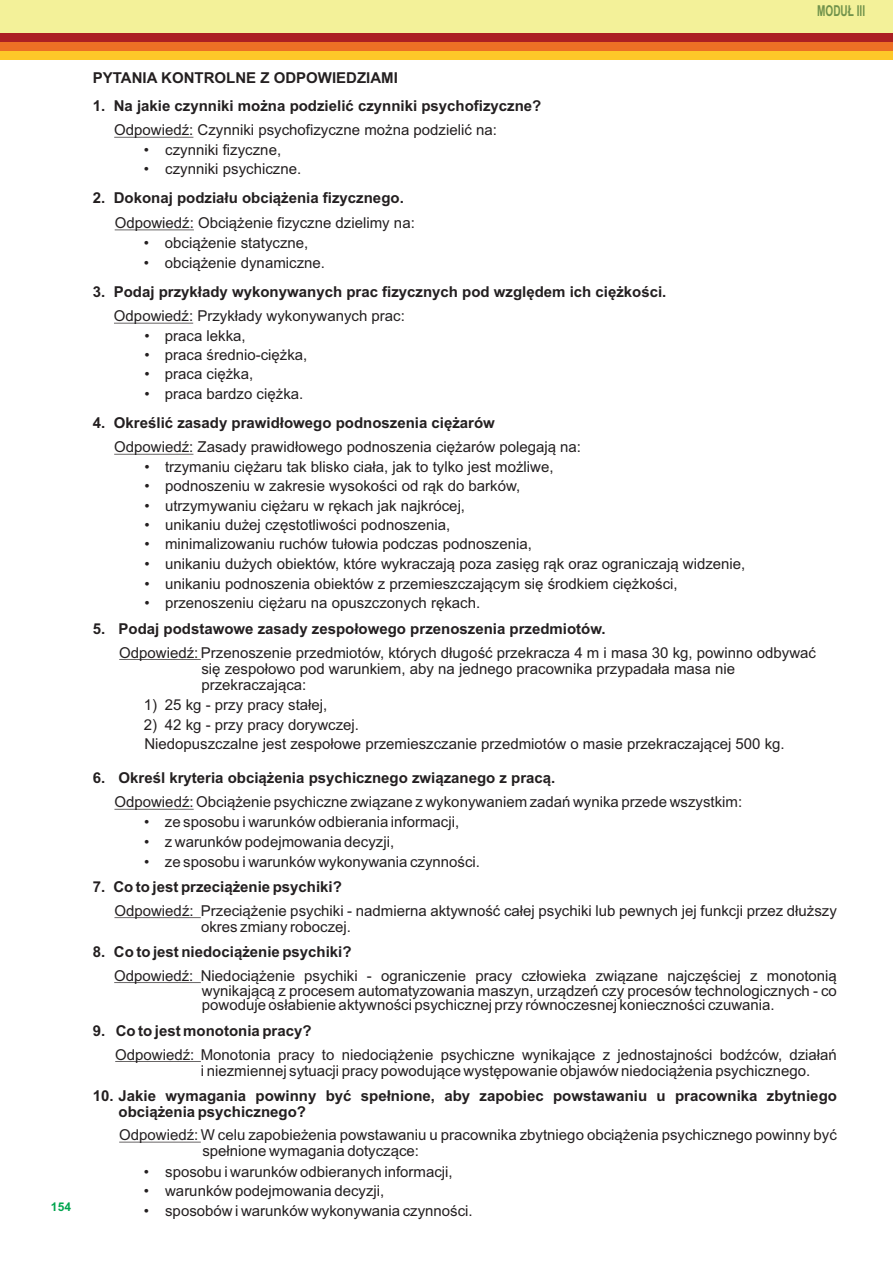
<style>
.page{position:relative;width:893px;height:1263px;background:#fff}
.page>*{position:absolute;margin:0;border:0;box-sizing:border-box;transform-origin:0 0}
.t1{font:15px/15.9px "Arial";color:#231f20}
.t2{font:700 15px/15.9px "Arial";color:#231f20}
.t3{font:700 15px "Arial Narrow";color:#70924b;scale:.82 1}
.t4{font:700 12px "Arial";color:#00a54f}
</style>
<div class="page">
<div style="left:0;top:0;width:893px;height:35px;background:#f3f199"></div>
<div style="left:0;top:51px;width:893px;height:9px;background:#fec829"></div>
<div style="left:0;top:42px;width:893px;height:9px;background:#ed7025"></div>
<div style="left:0;top:33px;width:893px;height:9px;background:#ab2023"></div>
<hr style="left:114px;top:137px;width:79px;height:1px;background:#231f20">
<hr style="left:115px;top:230px;width:79px;height:1px;background:#231f20">
<hr style="left:114px;top:323px;width:79px;height:1px;background:#231f20">
<hr style="left:114px;top:454px;width:79px;height:1px;background:#231f20">
<hr style="left:119px;top:659px;width:82px;height:1px;background:#231f20">
<hr style="left:114px;top:809px;width:80px;height:1px;background:#231f20">
<hr style="left:114px;top:917px;width:87px;height:1px;background:#231f20">
<hr style="left:114px;top:982px;width:87px;height:1px;background:#231f20">
<hr style="left:115px;top:1061px;width:86px;height:1px;background:#231f20">
<hr style="left:119px;top:1142px;width:82px;height:1px;background:#231f20">
<p class="t4" style="left:51px;top:1202px;width:22px">154</p>
<p class="t3" style="left:817px;top:5px;width:60px">MODUŁ III</p>
<p class="t2" style="left:93px;top:71px;width:307px">PYTANIA KONTROLNE Z ODPOWIEDZIAMI</p>
<p class="t2" style="left:93px;top:99px;width:450px">1. Na jakie czynniki można podzielić czynniki psychofizyczne?</p>
<p class="t1" style="left:114px;top:124px;width:384px">Odpowiedź: Czynniki psychofizyczne można podzielić na:</p>
<p class="t1" style="left:144px;top:143px;width:139px">• czynniki fizyczne,</p>
<p class="t1" style="left:144px;top:162px;width:159px">• czynniki psychiczne.</p>
<p class="t2" style="left:93px;top:192px;width:312px">2. Dokonaj podziału obciążenia fizycznego.</p>
<p class="t1" style="left:115px;top:216px;width:302px">Odpowiedź: Obciążenie fizyczne dzielimy na:</p>
<p class="t1" style="left:144px;top:236px;width:166px">• obciążenie statyczne,</p>
<p class="t1" style="left:144px;top:256px;width:183px">• obciążenie dynamiczne.</p>
<p class="t2" style="left:93px;top:285px;width:575px">3. Podaj przykłady wykonywanych prac fizycznych pod względem ich ciężkości.</p>
<p class="t1" style="left:114px;top:310px;width:292px">Odpowiedź: Przykłady wykonywanych prac:</p>
<p class="t1" style="left:145px;top:329px;width:103px">• praca lekka,</p>
<p class="t1" style="left:145px;top:348px;width:164px">• praca średnio-ciężka,</p>
<p class="t1" style="left:145px;top:368px;width:110px">• praca ciężka,</p>
<p class="t1" style="left:145px;top:387px;width:160px">• praca bardzo ciężka.</p>
<p class="t2" style="left:93px;top:416px;width:404px">4. Określić zasady prawidłowego podnoszenia ciężarów</p>
<p class="t1" style="left:114px;top:441px;width:468px">Odpowiedź: Zasady prawidłowego podnoszenia ciężarów polegają na:</p>
<p class="t1" style="left:144px;top:460px;width:410px">• trzymaniu ciężaru tak blisko ciała, jak to tylko jest możliwe,</p>
<p class="t1" style="left:144px;top:479px;width:377px">• podnoszeniu w zakresie wysokości od rąk do barków,</p>
<p class="t1" style="left:144px;top:499px;width:322px">• utrzymywaniu ciężaru w rękach jak najkrócej,</p>
<p class="t1" style="left:144px;top:518px;width:307px">• unikaniu dużej częstotliwości podnoszenia,</p>
<p class="t1" style="left:144px;top:537px;width:389px">• minimalizowaniu ruchów tułowia podczas podnoszenia,</p>
<p class="t1" style="left:144px;top:557px;width:602px">• unikaniu dużych obiektów, które wykraczają poza zasięg rąk oraz ograniczają widzenie,</p>
<p class="t1" style="left:144px;top:577px;width:535px">• unikaniu podnoszenia obiektów z przemieszczającym się środkiem ciężkości,</p>
<p class="t1" style="left:145px;top:597px;width:337px">• przenoszeniu ciężaru na opuszczonych rękach.</p>
<p class="t2" style="left:93px;top:622px;width:514px">5. Podaj podstawowe zasady zespołowego przenoszenia przedmiotów.</p>
<p class="t1" style="left:201px;top:646px;width:616px;text-indent:-82px">Odpowiedź: Przenoszenie przedmiotów, których długość przekracza 4 m i masa 30 kg, powinno odbywać się zespołowo pod warunkiem, aby na jednego pracownika przypadała masa nie przekraczająca:</p>
<p class="t1" style="left:144px;top:698px;width:185px">1) 25 kg - przy pracy stałej,</p>
<p class="t1" style="left:144px;top:716px;width:642px;line-height:19.6px">2) 42 kg - przy pracy dorywczej.<br>Niedopuszczalne jest zespołowe przemieszczanie przedmiotów o masie przekraczającej 500 kg.</p>
<p class="t2" style="left:93px;top:771px;width:464px">6. Określ kryteria obciążenia psychicznego związanego z pracą.</p>
<p class="t1" style="left:114px;top:796px;width:629px">Odpowiedź: Obciążenie psychiczne związane z wykonywaniem zadań wynika przede wszystkim:</p>
<p class="t1" style="left:144px;top:815px;width:317px">• ze sposobu i warunków odbierania informacji,</p>
<p class="t1" style="left:144px;top:835px;width:252px">• z warunków podejmowania decyzji,</p>
<p class="t1" style="left:144px;top:855px;width:337px">• ze sposobu i warunków wykonywania czynności.</p>
<p class="t2" style="left:93px;top:880px;width:251px">7. Co to jest przeciążenie psychiki?</p>
<p class="t1" style="left:201px;top:904px;width:637px;text-indent:-87px">Odpowiedź: Przeciążenie psychiki - nadmierna aktywność całej psychiki lub pewnych jej funkcji przez dłuższy okres zmiany roboczej.</p>
<p class="t2" style="left:93px;top:945px;width:260px">8. Co to jest niedociążenie psychiki?</p>
<p class="t1" style="left:202px;top:970px;width:637px;line-height:14.5px;text-align:justify;text-indent:-88px">Odpowiedź: Niedociążenie psychiki - ograniczenie pracy człowieka związane najczęściej z monotonią wynikającą z procesem automatyzowania maszyn, urządzeń czy procesów technologicznych - co powoduje osłabienie aktywności psychicznej przy równoczesnej konieczności czuwania.</p>
<p class="t2" style="left:93px;top:1024px;width:220px">9. Co to jest monotonia pracy?</p>
<p class="t1" style="left:201px;top:1048px;width:638px;text-indent:-86px">Odpowiedź: Monotonia pracy to niedociążenie psychiczne wynikające z jednostajności bodźców, działań i niezmiennej sytuacji pracy powodujące występowanie objawów niedociążenia psychicznego.</p>
<p class="t2" style="left:119px;top:1089px;width:720px;text-indent:-26px">10. Jakie wymagania powinny być spełnione, aby zapobiec powstawaniu u pracownika zbytniego obciążenia psychicznego?</p>
<p class="t1" style="left:202px;top:1128px;width:636px;text-indent:-83px">Odpowiedź: W celu zapobieżenia powstawaniu u pracownika zbytniego obciążenia psychicznego powinny być spełnione wymagania dotyczące:</p>
<p class="t1" style="left:144px;top:1165px;width:310px">• sposobu i warunków odbieranych informacji,</p>
<p class="t1" style="left:144px;top:1184px;width:242px">• warunków podejmowania decyzji,</p>
<p class="t1" style="left:144px;top:1204px;width:330px">• sposobów i warunków wykonywania czynności.</p>
</div>
